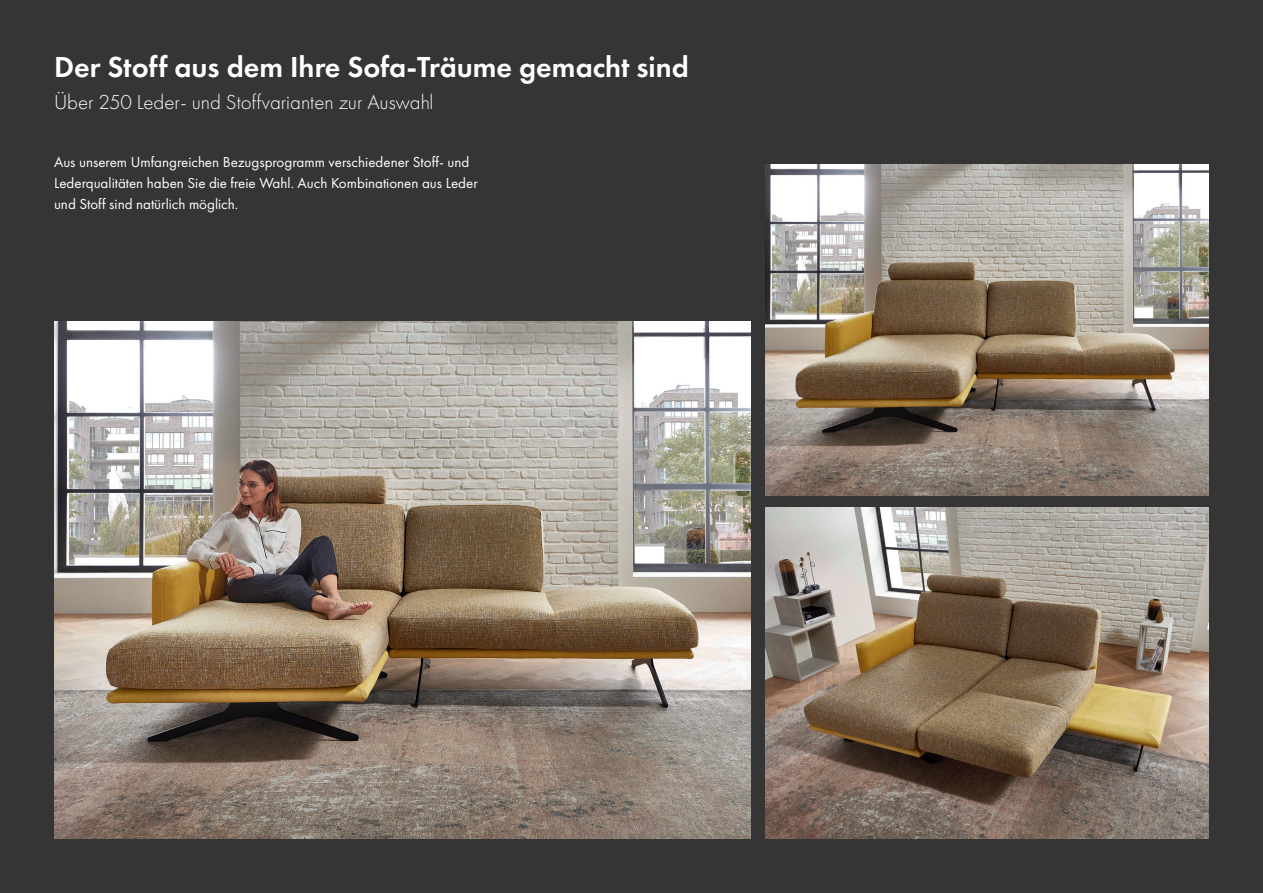
<style>
.page{position:relative;width:1263px;height:893px;background:#363536}
.page>*{position:absolute;margin:0;border:0;box-sizing:border-box;transform-origin:0 0}
.t1{font:600 30px "Futura PT";color:#fff}
.t2{font:300 21px "Futura PT";color:#fff}
.t3{font:15px/21px "Futura PT";color:#fff}
</style>
<div class="page">
<img style="left:54px;top:321px;width:696px;height:518px">
<img style="left:765px;top:164px;width:444px;height:331px">
<img style="left:765px;top:508px;width:444px;height:331px">
<h1 class="t1" style="left:54px;top:48px;width:636px">Der Stoff aus dem Ihre Sofa-Träume gemacht sind</h1>
<h2 class="t2" style="left:54px;top:90px;width:381px">Über 250 Leder- und Stoffvarianten zur Auswahl</h2>
<p class="t3" style="left:54px;top:151px;width:425px">Aus unserem Umfangreichen Bezugsprogramm verschiedener Stoff- und<br>Lederqualitäten haben Sie die freie Wahl. Auch Kombinationen aus Leder und Stoff sind natürlich möglich.</p>
</div>
